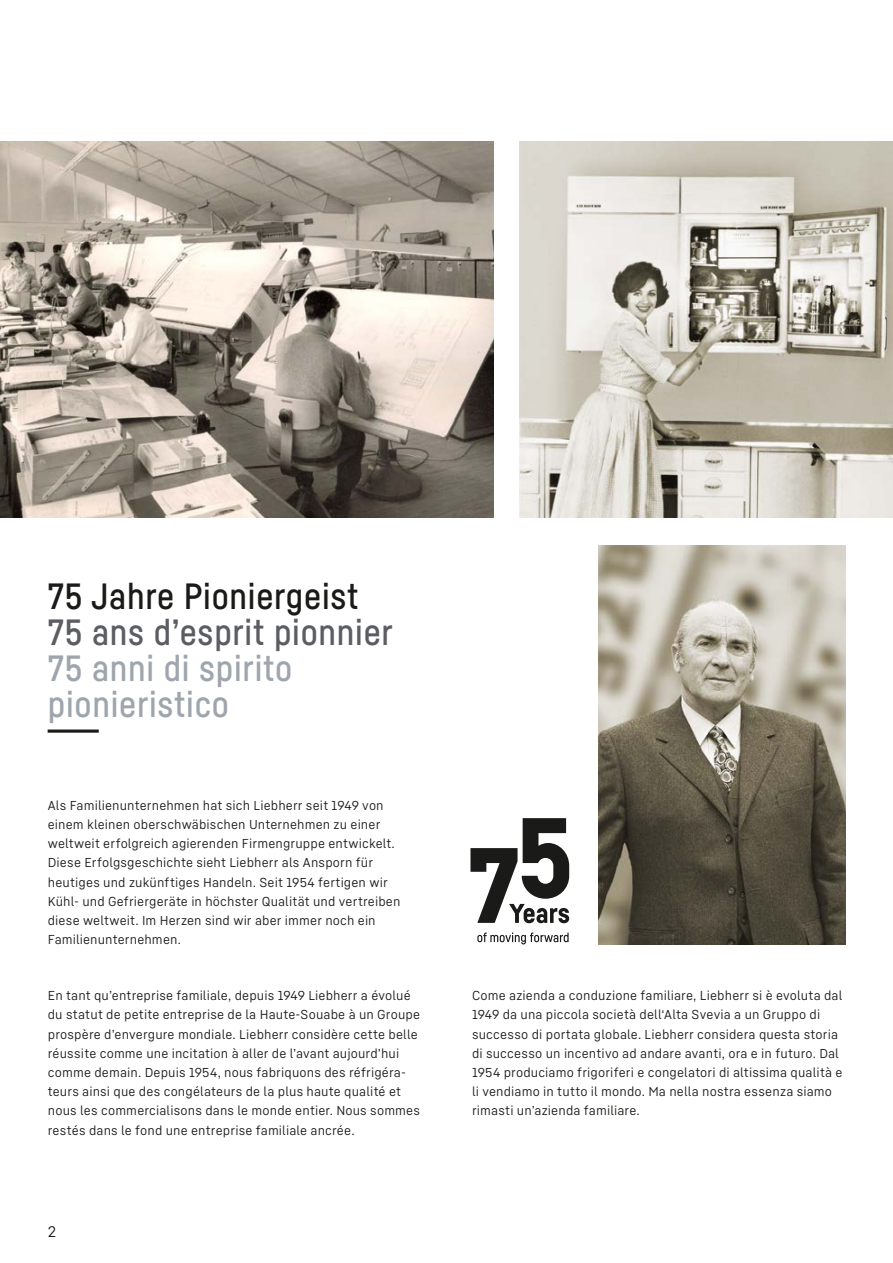
<style>
.page{position:relative;width:893px;height:1263px;background:#fff}
.page>*{position:absolute;margin:0;border:0;box-sizing:border-box;transform-origin:0 0}
.t1{font:36px/36px "Liebherr Head";letter-spacing:.02em;color:#9ea5ad}
.t2{font:36px "Liebherr Head";letter-spacing:.02em;color:#1a1a18}
.t3{font:36px "Liebherr Head";letter-spacing:.02em;color:#5b5d63}
.t4{font:15px "Liebherr Text";color:#1a1a18}
.t5{font:12.75px/19.2px "Liebherr Text";letter-spacing:.01em;color:#1a1a18}
</style>
<div class="page">
<img style="left:520px;top:142px;width:373px;height:376px">
<img style="left:0;top:142px;width:493px;height:376px">
<img style="left:598px;top:545px;width:247px;height:399px">
<svg style="left:477px;top:932px;width:92px;height:12px"></svg>
<svg style="left:470px;top:818px;width:99px;height:105px"></svg>
<h1 class="t2" style="left:48px;top:574px;width:312px">75 Jahre Pioniergeist</h1>
<h1 class="t3" style="left:48px;top:610px;width:347px">75 ans d’esprit pionnier</h1>
<h1 class="t1" style="left:48px;top:649px;width:246px">75 anni di spirito pionieristico</h1>
<h1 class="t2" style="left:48px;top:718px;width:53px">---</h1>
<p class="t5" style="left:48px;top:795px;width:354px">Als Familienunternehmen hat sich Liebherr seit 1949 von einem kleinen oberschwäbischen Unternehmen zu einer weltweit erfolgreich agierenden Firmengruppe entwickelt.<br>Diese Erfolgsgeschichte sieht Liebherr als Ansporn für heutiges und zukünftiges Handeln. Seit 1954 fertigen wir Kühl- und Gefriergeräte in höchster Qualität und vertreiben diese weltweit. Im Herzen sind wir aber immer noch ein Familienunternehmen.</p>
<p class="t5" style="left:48px;top:985px;width:374px">En tant qu’entreprise familiale, depuis 1949 Liebherr a évolué du statut de petite entreprise de la Haute-Souabe à un Groupe prospère d’envergure mondiale. Liebherr considère cette belle réussite comme une incitation à aller de l’avant aujourd’hui comme demain. Depuis 1954, nous fabriquons des réfrigéra&shy;teurs ainsi que des congélateurs de la plus haute qualité et nous les commercialisons dans le monde entier. Nous sommes restés dans le fond une entreprise familiale ancrée.</p>
<p class="t4" style="left:48px;top:1222px;width:10px">2</p>
<p class="t5" style="left:472px;top:985px;width:372px">Come azienda a conduzione familiare, Liebherr si è evoluta dal 1949 da una piccola società dell‘Alta Svevia a un Gruppo di successo di portata globale. Liebherr considera questa storia di successo un incentivo ad andare avanti, ora e in futuro. Dal 1954 produciamo frigoriferi e congelatori di altissima qualità e li vendiamo in tutto il mondo. Ma nella nostra essenza siamo rimasti un’azienda familiare.</p>
</div>
